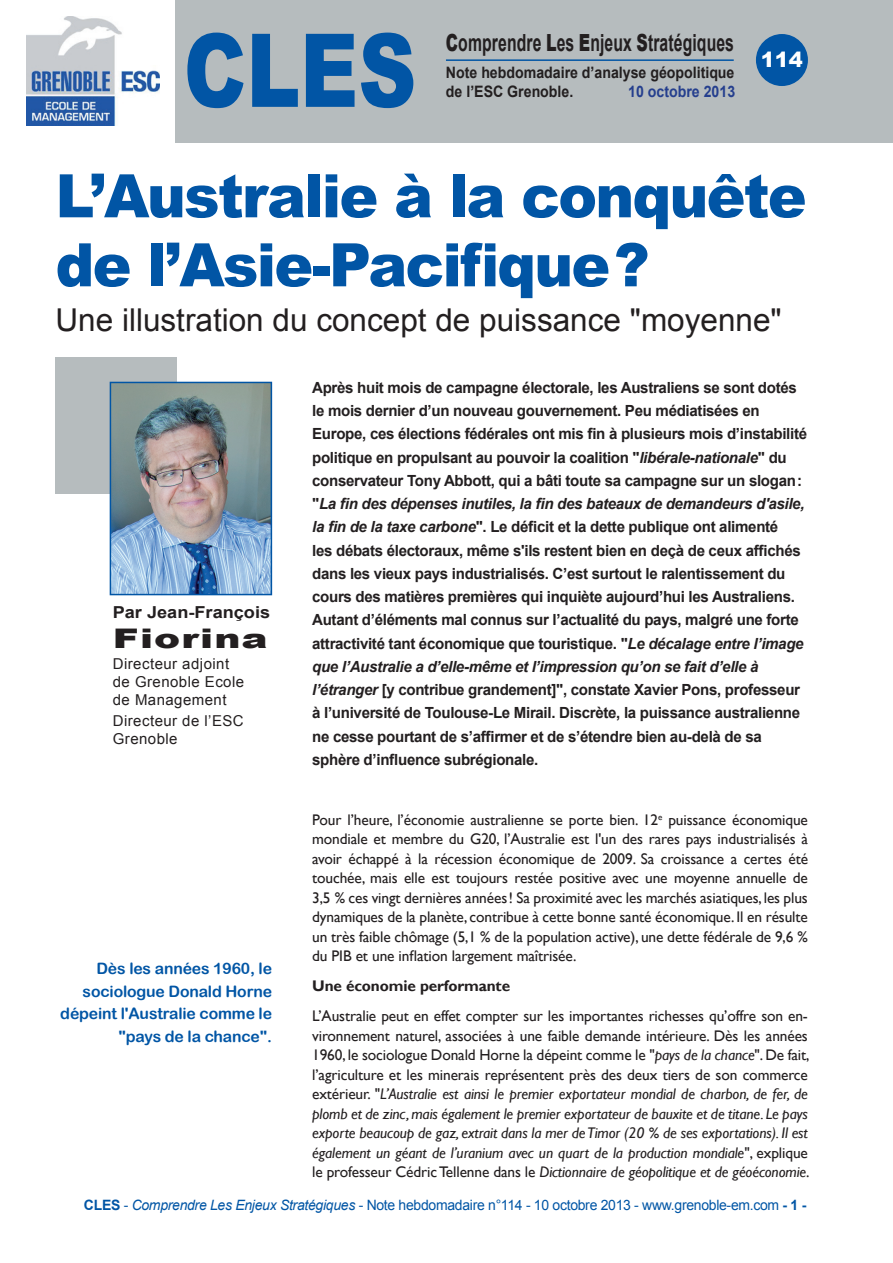
<style>
.page{position:relative;width:893px;height:1263px;background:#fff}
.page>*{position:absolute;margin:0;border:0;box-sizing:border-box;transform-origin:0 0}
.t1{font:900 102px "Arial";color:#0155a5;scale:.79 1}
.t2{font:900 60px/69px "Arial";letter-spacing:-.03em;color:#0155a5}
.t3{font:31.5px "Arial";color:#231f20}
.t4{font:900 27px "Arial";letter-spacing:.03em;color:#231f20;scale:1.45 1}
.t5{font:700 23.55px "Arial";letter-spacing:.005em;color:#231f20;scale:.67 1}
.t6{font:900 21px "Arial";color:#fff}
.t7{font:700 16.5px "Arial";color:#231f20;scale:1.1 1}
.t8{font:15.75px/22.5px "Arial Rounded MT Bold";letter-spacing:-.01em;color:#0155a5;text-align:right}
.t9{font:700 15.75px/18.9px "Arial";color:#231f20;scale:.9 1}
.t10{font:700 15.75px "Arial";color:#253f8e;scale:.9 1}
.t11{font:700 15.3px/23.2px "Arial";letter-spacing:-.02em;color:#231f20}
.t12{font:italic 15.3px/19.5px "Gill Sans";letter-spacing:-.01em;color:#231f20;text-align:justify}
.t13{font:15.3px/19.5px "Gill Sans";letter-spacing:-.01em;color:#231f20;text-align:justify}
.t14{font:700 15.3px "Gill Sans";letter-spacing:-.01em;color:#231f20}
.t15{font:15px/18px "Arial";letter-spacing:.03em;color:#231f20}
.t16{font:14.25px "Arial";letter-spacing:-.02em;color:#0155a5}
.s1{font-weight:900}
.s2{font-style:italic}
.s3{font-style:normal}
.s4{font-weight:700}
</style>
<div class="page">
<div style="left:175px;top:0;width:718px;height:143px;background:#b6bcbe"></div>
<img style="left:26px;top:17px;width:134px;height:109px">
<hr style="left:446px;top:59px;width:288px;height:2px;background:#0155a5">
<div style="left:756px;top:34px;width:52px;height:52px;background:#0155a5;border-radius:50%"></div>
<div style="left:56px;top:357px;width:121px;height:136px;background:#b6bcbe"></div>
<img style="left:113px;top:385px;width:156px;height:207px">
<div style="left:110px;top:382px;width:162px;height:213px;border:2px solid #0155a5"></div>
<h1 class="t1" style="left:184px;top:-4px;width:296px">CLES</h1>
<h3 class="t5" style="left:446px;top:27px;width:431px"><span class="s1">C</span>omprendre <span class="s1">L</span>es <span class="s1">E</span>njeux <span class="s1">S</span>tratégiques</h3>
<p class="t9" style="left:446px;top:63px;width:322px">Note hebdomadaire d’analyse géopolitique de l’ESC Grenoble.</p>
<p class="t10" style="left:628px;top:81px;width:120px">10 octobre 2013</p>
<h3 class="t6" style="left:761px;top:44px;width:44px">114</h3>
<h2 class="t2" style="left:56px;top:160px;width:753px">L’Australie à la conquête de l’Asie-Pacifique?</h2>
<h3 class="t3" style="left:56px;top:300px;width:728px">Une illustration du concept de puissance "moyenne"</h3>
<p class="t7" style="left:113px;top:601px;width:145px">Par Jean-François</p>
<h3 class="t4" style="left:113px;top:618px;width:108px">Fiorina</h3>
<p class="t15" style="left:113px;top:654px;width:133px">Directeur adjoint de Grenoble Ecole de Management</p>
<p class="t15" style="left:113px;top:711px;width:133px">Directeur de l’ESC<br>Grenoble</p>
<p class="t8" style="left:60px;top:957px;width:213px">Dès les années 1960, le sociologue Donald Horne dépeint l'Australie comme le "pays de la chance".</p>
<p class="t11" style="left:312px;top:376px;width:496px">Après huit mois de campagne électorale, les Australiens se sont dotés le mois dernier d’un nouveau gouvernement. Peu médiatisées en Europe, ces élections fédérales ont mis fin à plusieurs mois d’instabilité politique en propulsant au pouvoir la coalition "<span class="s2">libérale-nationale</span>" du conservateur Tony Abbott, qui a bâti toute sa campagne sur un slogan: "<span class="s2">La fin des dépenses inutiles, la fin des bateaux de demandeurs d'asile, la fin de la taxe carbone</span>". Le déficit et la dette publique ont alimenté<br>les débats électoraux, même s'ils restent bien en deçà de ceux affichés dans les vieux pays industrialisés. C’est surtout le ralentissement du cours des matières premières qui inquiète aujourd’hui les Australiens.<br>Autant d’éléments mal connus sur l’actualité du pays, malgré une forte attractivité tant économique que touristique. "<span class="s2">Le décalage entre l’image que l’Australie a d’elle-même et l’impression qu’on se fait d’elle à l’étranger</span> [y contribue grandement]", constate Xavier Pons, professeur à l’université de Toulouse-Le Mirail. Discrète, la puissance australienne ne cesse pourtant de s’affirmer et de s’étendre bien au-delà de sa sphère d’influence subrégionale.</p>
<p class="t13" style="left:312px;top:810px;width:497px">Pour l’heure, l’économie australienne se porte bien. 12<sup>e</sup> puissance économique mondiale et membre du G20, l’Australie est l'un des rares pays industrialisés à avoir échappé à la récession économique de 2009. Sa croissance a certes été touchée, mais elle est toujours restée positive avec une moyenne annuelle de 3,5 % ces vingt dernières années! Sa proximité avec les marchés asiatiques, les plus dynamiques de la planète, contribue à cette bonne santé économique. Il en résulte un très faible chômage (5,1 % de la population active), une dette fédérale de 9,6 % du PIB et une inflation largement maîtrisée.</p>
<p class="t14" style="left:312px;top:977px;width:200px">Une économie performante</p>
<p class="t12" style="left:312px;top:1006px;width:499px"><span class="s3">L’Australie peut en effet compter sur les importantes richesses qu’offre son en&shy;vironnement naturel, associées à une faible demande intérieure. Dès les années 1960, le sociologue Donald Horne la dépeint comme le "</span>pays de la chance<span class="s3">". De fait, l’agriculture et les minerais représentent près des deux tiers de son commerce extérieur. "</span>L’Australie est ainsi le premier exportateur mondial de charbon, de fer, de plomb et de zinc, mais également le premier exportateur de bauxite et de titane. Le pays exporte beaucoup de gaz, extrait dans la mer de Timor (20 % de ses exportations). Il est également un géant de l’uranium avec un quart de la production mondiale<span class="s3">", explique le professeur Cédric Tellenne dans le</span> Dictionnaire de géopolitique et de géoéconomie<span class="s3">.</span></p>
<p class="t16" style="left:84px;top:1195px;width:724px"><span class="s4">CLES</span> - <span class="s2">Comprendre Les Enjeux Stratégiques</span> - Note hebdomadaire n°114 - 10 octobre 2013 - www.grenoble-em.com <span class="s4">- 1 -</span></p>
</div>
